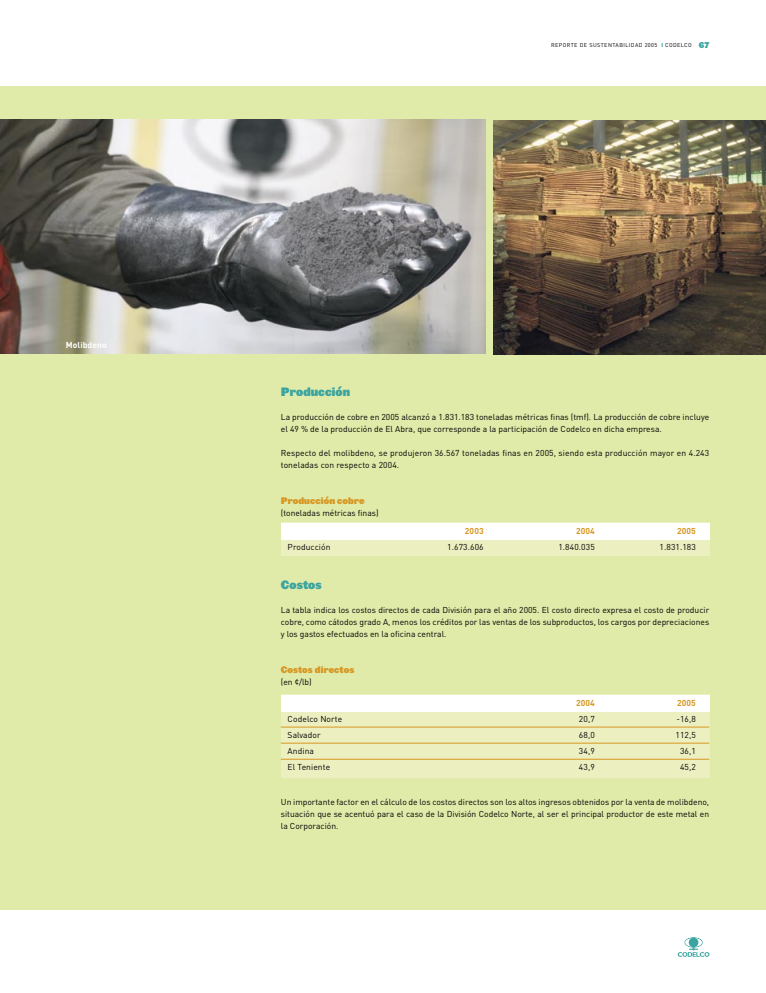
<style>
.page{position:relative;width:766px;height:993px;background:#fff}
.page>*{position:absolute;margin:0;border:0;box-sizing:border-box;transform-origin:0 0}
.t1{font:11.5px "Leviathan HTF Black";letter-spacing:.01em;color:#3ba4a0;scale:.9 1}
.t2{font:9px "Leviathan HTF Black";letter-spacing:.01em;color:#d79722;scale:.9 1}
.t3{font:8.5px/12px "DIN";color:#000}
.t4{font:700 8.5px "DIN";letter-spacing:.01em;color:#d79722}
.t5{font:700 8.5px "DIN";letter-spacing:.01em;color:#fff}
.t6{font:5.5px "DIN";letter-spacing:.075em;color:#000}
.s1{font-weight:900;color:#3ba4a0}
.s2{font-family:"Leviathan HTF Black";font-size:8px;color:#3ba4a0}
</style>
<div class="page">
<svg style="left:677px;top:937px;width:32px;height:19px"></svg>
<div style="left:0;top:86px;width:765px;height:823px;background:#e0eaa9"></div>
<div style="left:281px;top:522px;width:428px;height:33px;background:#ecf0c1"></div>
<div style="left:281px;top:522px;width:428px;height:17px;background:#fff"></div>
<img style="left:493px;top:120px;width:272px;height:234px">
<img style="left:0;top:120px;width:485px;height:233px">
<div style="left:281px;top:694px;width:428px;height:83px;background:#ecf0c1"></div>
<div style="left:281px;top:694px;width:428px;height:17px;background:#fff"></div>
<hr style="left:281px;top:726px;width:428px;height:1px;background:#d79722">
<hr style="left:281px;top:742px;width:428px;height:1px;background:#d79722">
<hr style="left:281px;top:758px;width:428px;height:1px;background:#d79722">
<p class="t5" style="left:66px;top:339px;width:42px">Molibdeno</p>
<p class="t6" style="left:551px;top:42px;width:159px">REPORTE DE SUSTENTABILIDAD 2005 <span class="s1">I</span> CODELCO <span class="s2">67</span></p>
<h1 class="t1" style="left:281px;top:384px;width:79px">Producción</h1>
<p class="t3" style="left:281px;top:411px;width:430px">La producción de cobre en 2005 alcanzó a 1.831.183 toneladas métricas finas (tmf). La producción de cobre incluye el 49 % de la producción de El Abra, que corresponde a la participación de Codelco en dicha empresa.</p>
<p class="t3" style="left:281px;top:447px;width:430px">Respecto del molibdeno, se produjeron 36.567 toneladas finas en 2005, siendo esta producción mayor en 4.243 toneladas con respecto a 2004.</p>
<p class="t2" style="left:281px;top:495px;width:94px">Producción cobre</p>
<p class="t3" style="left:281px;top:507px;width:99px">(toneladas métricas finas)</p>
<p class="t4" style="left:465px;top:525px;width:20px">2003</p>
<p class="t4" style="left:576px;top:525px;width:20px">2004</p>
<p class="t4" style="left:677px;top:525px;width:20px">2005</p>
<p class="t3" style="left:287px;top:540px;width:44px">Producción</p>
<p class="t3" style="left:447px;top:540px;width:38px">1.673.606</p>
<p class="t3" style="left:558px;top:540px;width:38px">1.840.035</p>
<p class="t3" style="left:659px;top:540px;width:38px">1.831.183</p>
<h1 class="t1" style="left:281px;top:576px;width:47px">Costos</h1>
<p class="t3" style="left:281px;top:603px;width:430px;text-align:justify">La tabla indica los costos directos de cada División para el año 2005. El costo directo expresa el costo de producir cobre, como cátodos grado A, menos los créditos por las ventas de los subproductos, los cargos por depreciaciones y los gastos efectuados en la oficina central.</p>
<p class="t2" style="left:281px;top:663px;width:83px">Costos directos</p>
<p class="t3" style="left:281px;top:675px;width:32px">(en ¢/lb)</p>
<p class="t4" style="left:576px;top:697px;width:20px">2004</p>
<p class="t4" style="left:677px;top:697px;width:20px">2005</p>
<p class="t3" style="left:287px;top:713px;width:56px">Codelco Norte</p>
<p class="t3" style="left:578px;top:713px;width:17px">20,7</p>
<p class="t3" style="left:676px;top:713px;width:21px">-16,8</p>
<p class="t3" style="left:287px;top:729px;width:35px">Salvador</p>
<p class="t3" style="left:578px;top:729px;width:17px">68,0</p>
<p class="t3" style="left:675px;top:729px;width:22px">112,5</p>
<p class="t3" style="left:287px;top:745px;width:28px">Andina</p>
<p class="t3" style="left:578px;top:745px;width:17px">34,9</p>
<p class="t3" style="left:680px;top:745px;width:17px">36,1</p>
<p class="t3" style="left:287px;top:761px;width:44px">El Teniente</p>
<p class="t3" style="left:578px;top:761px;width:17px">43,9</p>
<p class="t3" style="left:680px;top:761px;width:17px">45,2</p>
<p class="t3" style="left:281px;top:795px;width:430px;text-align:justify">Un importante factor en el cálculo de los costos directos son los altos ingresos obtenidos por la venta de molibdeno, situación que se acentuó para el caso de la División Codelco Norte, al ser el principal productor de este metal en la Corporación.</p>
</div>
